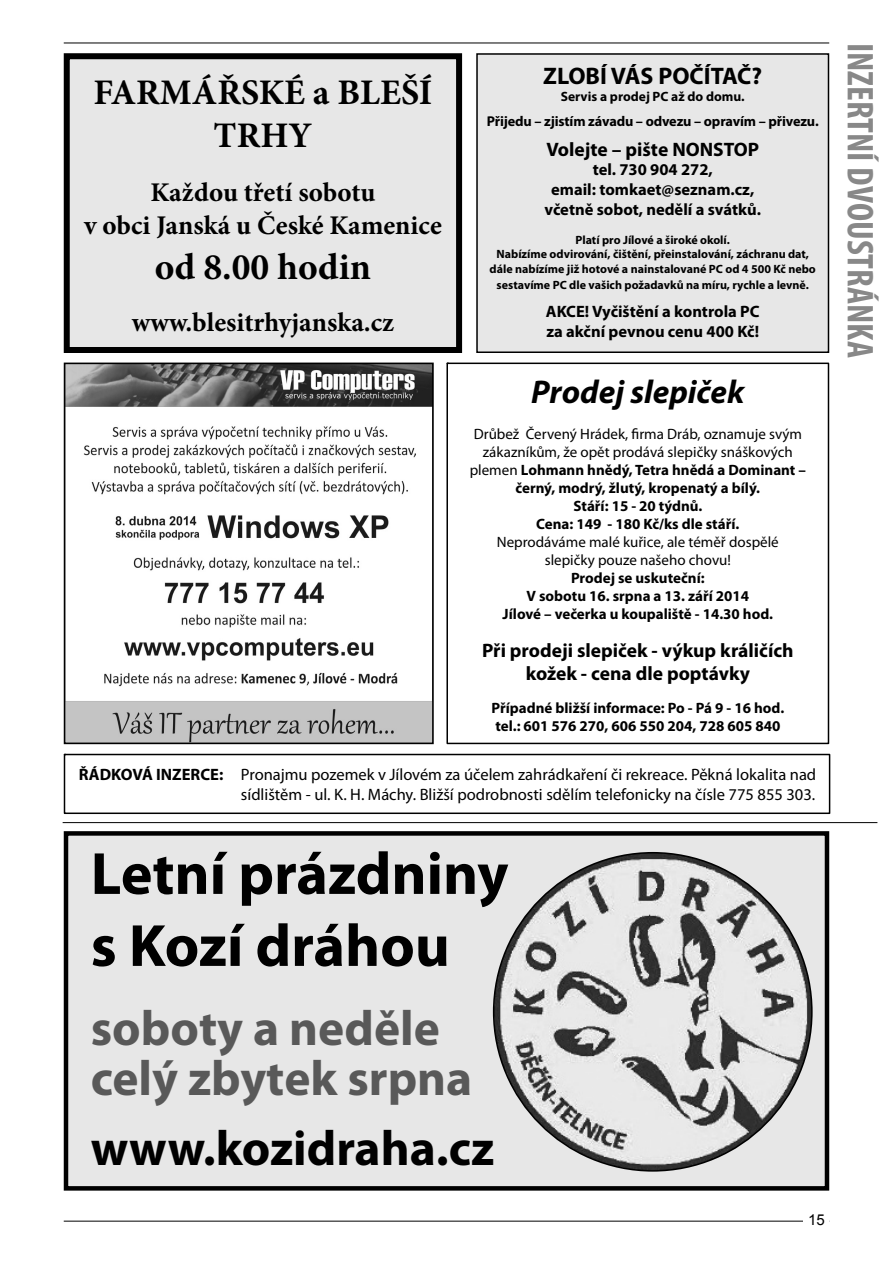
<style>
.page{position:relative;width:893px;height:1263px;background:#fff}
.page>*{position:absolute;margin:0;border:0;box-sizing:border-box;transform-origin:0 0}
.t1{font:700 60px/72px "Myriad Pro";color:#000}
.t2{font:700 49.5px/49.5px "Myriad Pro";color:#595959}
.t3{font:700 49.5px "Myriad Pro";color:#000}
.t4{font:700 condensed 37.5px "Myriad Pro";color:#888}
.t5{font:700 37.5px "Minion Pro";color:#000}
.t6{font:700 36px/43.2px "Minion Pro";color:#000;text-align:center}
.t7{font:italic 700 33px "Myriad Pro";color:#000}
.t8{font:700 27px/32.4px "Minion Pro";color:#000;text-align:center}
.t9{font:700 24px "Myriad Pro";color:#000}
.t10{font:700 19.5px/23.4px "Myriad Pro";color:#000;text-align:center}
.t11{font:16.5px/19.8px "Myriad Pro";color:#000;text-align:right}
.t12{font:700 16.5px/19.8px "Myriad Pro";color:#000;text-align:center}
.t13{font:700 15px/18px "Myriad Pro";color:#000;text-align:center}
.t14{font:15px/18px "Myriad Pro";color:#000;text-align:center}
.t15{font:15px "Arial";color:#000}
.t16{font:700 14.25px "Myriad Pro";letter-spacing:-.01em;color:#000}
.t17{font:700 13.5px "Myriad Pro";color:#000}
.t18{font:700 12px/14.4px "Myriad Pro";color:#000;text-align:center}
.s1{font-weight:400}
.s2{font-weight:700}
</style>
<div class="page">
<hr style="left:64px;top:43px;width:765px;height:1px;background:#000">
<hr style="left:64px;top:1221px;width:765px;height:1px;background:#000">
<div style="left:804px;top:1214px;width:25px;height:18px;background:#fff"></div>
<div style="left:446px;top:363px;width:383px;height:381px;border:2px solid #000"></div>
<img style="left:67px;top:366px;width:364px;height:375px">
<div style="left:64px;top:363px;width:370px;height:381px;border:2px solid #000"></div>
<div style="left:477px;top:54px;width:351px;height:298px;background:#e7e7e7"></div>
<div style="left:476px;top:53px;width:353px;height:300px;border:2px solid #000"></div>
<hr style="left:63px;top:822px;width:814px;height:1px;background:#000">
<div style="left:67px;top:56px;width:392px;height:294px;background:#e7e7e7"></div>
<div style="left:64px;top:53px;width:398px;height:300px;border:6px solid #000"></div>
<div style="left:64px;top:754px;width:766px;height:60px;border:2px solid #000"></div>
<div style="left:66px;top:833px;width:761px;height:355px;background:#e7e7e7"></div>
<div style="left:64px;top:831px;width:765px;height:360px;border:4px solid #000"></div>
<img style="left:494px;top:853px;width:318px;height:318px;border-radius:50%">
<h3 class="t6" style="left:93px;top:70px;width:340px">FARMÁŘSKÉ a BLEŠÍ<br>TRHY</h3>
<h3 class="t8" style="left:84px;top:176px;width:359px">Každou třetí sobotu<br>v obci Janská u České Kamenice</h3>
<h3 class="t5" style="left:155px;top:244px;width:218px">od 8.00 hodin</h3>
<h3 class="t8" style="left:132px;top:306px;width:264px">www.blesitrhyjanska.cz</h3>
<h3 class="t9" style="left:543px;top:62px;width:221px">ZLOBÍ VÁS POČÍTAČ?</h3>
<p class="t17" style="left:561px;top:88px;width:186px">Servis a prodej PC až do domu.</p>
<p class="t16" style="left:487px;top:113px;width:333px">Přijedu – zjistím závadu – odvezu – opravím – přivezu.</p>
<h3 class="t10" style="left:546px;top:137px;width:214px">Volejte – pište NONSTOP</h3>
<p class="t12" style="left:544px;top:160px;width:218px">tel. 730 904 272,<br>email: tomkaet@seznam.cz, včetně sobot, nedělí a svátků.</p>
<p class="t18" style="left:490px;top:232px;width:328px">Platí pro Jílové a široké okolí.<br>Nabízíme odvirování, čištění, přeinstalování, záchranu dat, dále nabízíme již hotové a nainstalované PC od 4 500 Kč nebo</p>
<p class="t18" style="left:497px;top:277px;width:314px">sestavíme PC dle vašich požadavků na míru, rychle a levně.</p>
<p class="t12" style="left:546px;top:302px;width:215px;text-align:left">AKCE! Vyčištění a kontrola PC za akční pevnou cenu 400 Kč!</p>
<h3 class="t7" style="left:531px;top:373px;width:215px">Prodej slepiček</h3>
<p class="t13" style="left:470px;top:425px;width:338px"><span class="s1">Drůbež Červený Hrádek, firma Dráb, oznamuje svým zákazníkům, že opět prodává slepičky snáškových plemen</span> Lohmann hnědý, Tetra hnědá a Dominant – černý, modrý, žlutý, kropenatý a bílý.<br>Stáří: 15 - 20 týdnů.<br>Cena: 149 - 180 Kč/ks dle stáří.</p>
<p class="t14" style="left:497px;top:534px;width:283px">Neprodáváme malé kuřice, ale téměř dospělé slepičky pouze našeho chovu!</p>
<p class="t13" style="left:503px;top:569px;width:272px">Prodej se uskuteční:<br>V sobotu 16. srpna a 13. září 2014<br>Jílové – večerka u koupaliště - 14.30 hod.</p>
<h3 class="t10" style="left:482px;top:638px;width:313px">Při prodeji slepiček - výkup králičích kožek - cena dle poptávky</h3>
<p class="t13" style="left:491px;top:699px;width:294px;text-align:left">Případné bližší informace: Po - Pá 9 - 16 hod. tel.: 601 576 270, 606 550 204, 728 605 840</p>
<p class="t11" style="left:79px;top:766px;width:739px"><span class="s2">ŘÁDKOVÁ INZERCE:</span> Pronajmu pozemek v Jílovém za účelem zahrádkaření či rekreace. Pěkná lokalita nad sídlištěm - ul. K. H. Máchy. Bližší podrobnosti sdělím telefonicky na čísle 775 855 303.</p>
<h1 class="t1" style="left:91px;top:837px;width:419px">Letní prázdniny s Kozí dráhou</h1>
<h2 class="t2" style="left:91px;top:1004px;width:383px">soboty a neděle celý zbytek srpna</h2>
<h2 class="t3" style="left:91px;top:1119px;width:405px">www.kozidraha.cz</h2>
<p class="t15" style="left:808px;top:1211px;width:18px">15</p>
<h3 class="t4" style="left:883px;top:43px;width:317px;rotate:90deg">INZERTNÍ DVOUSTRÁNKA</h3>
</div>
